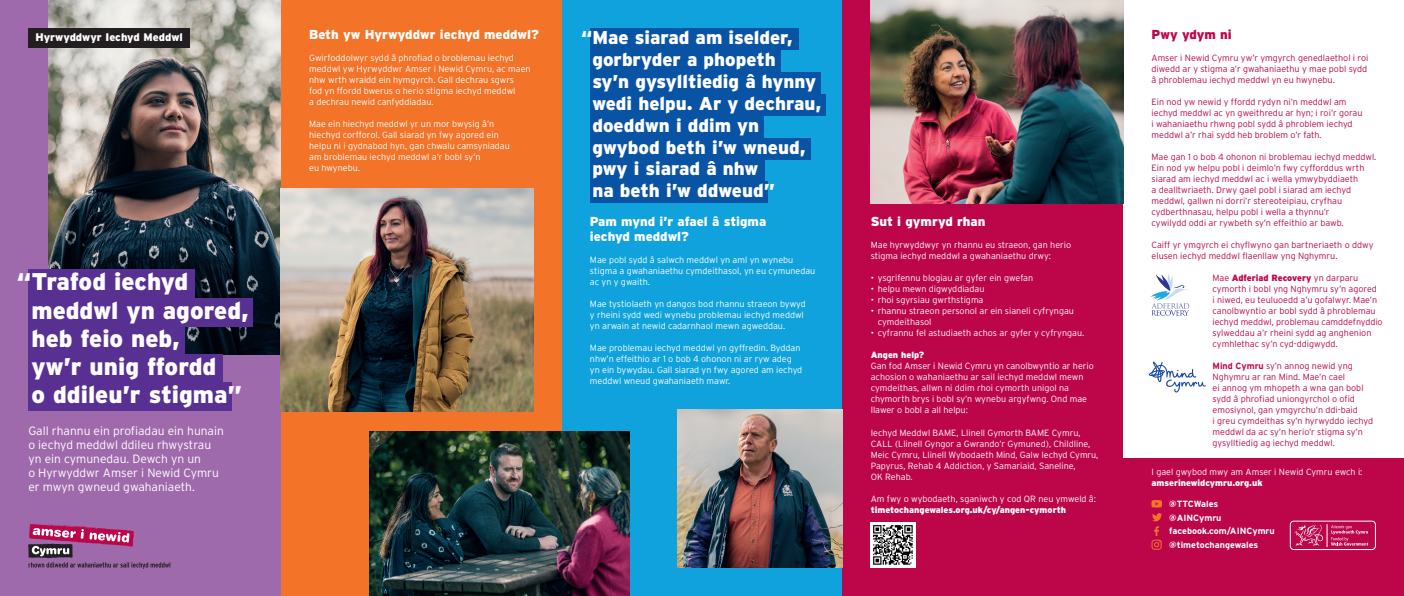
<style>
.page{position:relative;width:1404px;height:596px;background:#fff}
.page>*{position:absolute;margin:0;border:0;box-sizing:border-box;transform-origin:0 0}
.t1{font:900 24.1px/28.2px "Interstate";color:#fff}
.t2{font:900 18.6px/21.8px "Interstate";color:#fff}
.t3{font:900 13px "Interstate";color:#fff}
.t4{font:900 13px "Interstate";color:#bd064a}
.t5{font:300 12px/14px "Interstate";color:#fff}
.t6{font:900 11px "Interstate";color:#fff}
.t7{font:300 9px/11px "Interstate";color:#fff}
.t8{font:300 9px/11px "Interstate";color:#bd064a}
.t9{font:700 9px "Interstate";color:#fff}
.t10{font:900 9px "Interstate";color:#fff}
.s1{font-weight:900}
.s2{font-weight:700}
</style>
<div class="page">
<div style="left:0;top:0;width:281px;height:595px;background:#9f6aac"></div>
<img style="left:48px;top:0;width:233px;height:354px">
<div style="left:561px;top:0;width:281px;height:595px;background:#0fa2dd"></div>
<div style="left:281px;top:0;width:280px;height:595px;background:#f37328"></div>
<div style="left:842px;top:0;width:281px;height:595px;background:#bd064a"></div>
<div style="left:28px;top:28px;width:162px;height:20px;background:#231f20"></div>
<img style="left:677px;top:409px;width:165px;height:158px">
<img style="left:369px;top:431px;width:260px;height:164px">
<img style="left:870px;top:0;width:253px;height:203px">
<div style="left:590px;top:28px;width:208px;height:22px;background:#0953a5"></div>
<div style="left:590px;top:50px;width:190px;height:22px;background:#0953a5"></div>
<div style="left:590px;top:72px;width:230px;height:22px;background:#0953a5"></div>
<div style="left:590px;top:94px;width:235px;height:22px;background:#0953a5"></div>
<div style="left:590px;top:116px;width:173px;height:21px;background:#0953a5"></div>
<div style="left:590px;top:137px;width:220px;height:22px;background:#0953a5"></div>
<div style="left:590px;top:159px;width:174px;height:22px;background:#0953a5"></div>
<div style="left:590px;top:181px;width:177px;height:22px;background:#0953a5"></div>
<div style="left:28px;top:269px;width:167px;height:29px;background:#583092"></div>
<div style="left:28px;top:298px;width:224px;height:28px;background:#583092"></div>
<div style="left:28px;top:326px;width:157px;height:28px;background:#583092"></div>
<div style="left:28px;top:354px;width:195px;height:28px;background:#583092"></div>
<div style="left:28px;top:382px;width:204px;height:28px;background:#583092"></div>
<svg style="left:28px;top:524px;width:142px;height:44px"></svg>
<img style="left:870px;top:522px;width:45px;height:45px">
<img style="left:281px;top:189px;width:252px;height:222px">
<svg style="left:1148px;top:361px;width:57px;height:31px"></svg>
<svg style="left:1150px;top:273px;width:39px;height:42px"></svg>
<div style="left:1123px;top:458px;width:280px;height:137px;background:#bd064a"></div>
<div style="left:1289px;top:520px;width:86px;height:29px;border:1px solid #fff;border-radius:4px"></div>
<svg style="left:1294px;top:524px;width:73px;height:22px"></svg>
<svg style="left:1151px;top:500px;width:10px;height:49px"></svg>
<p class="t3" style="left:309px;top:27px;width:231px">Beth yw Hyrwyddwr iechyd meddwl?</p>
<p class="t7" style="left:309px;top:52px;width:223px">Gwirfoddolwyr sydd â phrofiad o broblemau iechyd meddwl yw Hyrwyddwr Amser i Newid Cymru, ac maen nhw wrth wraidd ein hymgyrch. Gall dechrau sgwrs<br>fod yn ffordd bwerus o herio stigma iechyd meddwl<br>a dechrau newid canfyddiadau.</p>
<p class="t7" style="left:309px;top:118px;width:202px">Mae ein hiechyd meddwl yr un mor bwysig â’n hiechyd corfforol. Gall siarad yn fwy agored ein helpu ni i gydnabod hyn, gan chwalu camsyniadau am broblemau iechyd meddwl a’r bobl sy’n<br>eu hwynebu.</p>
<p class="t6" style="left:35px;top:31px;width:149px">Hyrwyddwyr Iechyd Meddwl</p>
<p class="t2" style="left:592px;top:27px;width:230px;text-indent:-11px">“Mae siarad am iselder, gorbryder a phopeth<br>sy’n gysylltiedig â hynny wedi helpu. Ar y dechrau, doeddwn i ddim yn gwybod beth i’w wneud, pwy i siarad â nhw<br>na beth i’w ddweud”</p>
<p class="t1" style="left:31px;top:267px;width:219px;text-indent:-15px">“Trafod iechyd meddwl yn agored, heb feio neb,<br>yw’r unig ffordd<br>o ddileu’r stigma”</p>
<p class="t5" style="left:28px;top:423px;width:197px">Gall rhannu ein profiadau ein hunain o iechyd meddwl ddileu rhwystrau yn ein cymunedau. Dewch yn un<br>o Hyrwyddwr Amser i Newid Cymru er mwyn gwneud gwahaniaeth.</p>
<p class="t3" style="left:590px;top:214px;width:178px">Pam mynd i’r afael â stigma</p>
<p class="t3" style="left:590px;top:229px;width:101px">iechyd meddwl?</p>
<p class="t7" style="left:590px;top:254px;width:227px">Mae pobl sydd â salwch meddwl yn aml yn wynebu stigma a gwahaniaethu cymdeithasol, yn eu cymunedau ac yn y gwaith.</p>
<p class="t7" style="left:590px;top:298px;width:217px">Mae tystiolaeth yn dangos bod rhannu straeon bywyd y rheini sydd wedi wynebu problemau iechyd meddwl yn arwain at newid cadarnhaol mewn agweddau.</p>
<p class="t7" style="left:590px;top:342px;width:214px">Mae problemau iechyd meddwl yn gyffredin. Byddan nhw’n effeithio ar 1 o bob 4 ohonon ni ar ryw adeg yn ein bywydau. Gall siarad yn fwy agored am iechyd meddwl wneud gwahaniaeth mawr.</p>
<p class="t3" style="left:870px;top:214px;width:116px">Sut i gymryd rhan</p>
<p class="t7" style="left:870px;top:239px;width:202px">Mae hyrwyddwyr yn rhannu eu straeon, gan herio stigma iechyd meddwl a gwahaniaethu drwy:</p>
<p class="t7" style="left:870px;top:272px;width:164px">• ysgrifennu blogiau ar gyfer ein gwefan</p>
<p class="t7" style="left:870px;top:283px;width:115px">• helpu mewn digwyddiadau</p>
<p class="t7" style="left:870px;top:294px;width:114px">• rhoi sgyrsiau gwrthstigma</p>
<p class="t7" style="left:877px;top:305px;width:198px;text-indent:-7px">• rhannu straeon personol ar ein sianeli cyfryngau cymdeithasol</p>
<p class="t7" style="left:870px;top:327px;width:215px">• cyfrannu fel astudiaeth achos ar gyfer y cyfryngau.</p>
<p class="t10" style="left:870px;top:350px;width:55px">Angen help?</p>
<p class="t7" style="left:870px;top:360px;width:225px">Gan fod Amser i Newid Cymru yn canolbwyntio ar herio achosion o wahaniaethu ar sail iechyd meddwl mewn cymdeithas, allwn ni ddim rhoi cymorth unigol na chymorth brys i bobl sy’n wynebu argyfwng. Ond mae llawer o bobl a all helpu:</p>
<p class="t7" style="left:870px;top:426px;width:229px">Iechyd Meddwl BAME, Llinell Gymorth BAME Cymru, CALL (Llinell Gyngor a Gwrando’r Gymuned), Childline, Meic Cymru, Llinell Wybodaeth Mind, Galw Iechyd Cymru, Papyrus, Rehab 4 Addiction, y Samariaid, Saneline,<br>OK Rehab.</p>
<p class="t7" style="left:870px;top:492px;width:227px">Am fwy o wybodaeth, sganiwch y cod QR neu ymweld â: <span class="s1">timetochangewales.org.uk/cy/angen-cymorth</span></p>
<p class="t4" style="left:1151px;top:27px;width:82px">Pwy ydym ni</p>
<p class="t8" style="left:1151px;top:52px;width:218px;text-align:justify">Amser i Newid Cymru yw’r ymgyrch genedlaethol i roi diwedd ar y stigma a’r gwahaniaethu y mae pobl sydd â phroblemau iechyd meddwl yn eu hwynebu.</p>
<p class="t8" style="left:1151px;top:96px;width:212px">Ein nod yw newid y ffordd rydyn ni’n meddwl am iechyd meddwl ac yn gweithredu ar hyn; i roi’r gorau i wahaniaethu rhwng pobl sydd â phroblem iechyd meddwl a’r rhai sydd heb broblem o’r fath.</p>
<p class="t8" style="left:1151px;top:151px;width:226px">Mae gan 1 o bob 4 ohonon ni broblemau iechyd meddwl.<br>Ein nod yw helpu pobl i deimlo’n fwy cyfforddus wrth siarad am iechyd meddwl ac i wella ymwybyddiaeth<br>a dealltwriaeth. Drwy gael pobl i siarad am iechyd meddwl, gallwn ni dorri’r stereoteipiau, cryfhau cydberthnasau, helpu pobl i wella a thynnu’r<br>cywilydd oddi ar rywbeth sy’n effeithio ar bawb.</p>
<p class="t8" style="left:1151px;top:239px;width:223px">Caiff yr ymgyrch ei chyflwyno gan bartneriaeth o ddwy elusen iechyd meddwl flaenllaw yng Nghymru.</p>
<p class="t8" style="left:1212px;top:272px;width:172px">Mae <span class="s1">Adferiad Recovery</span> yn darparu cymorth i bobl yng Nghymru sy’n agored<br>i niwed, eu teuluoedd a’u gofalwyr. Mae’n canolbwyntio ar bobl sydd â phroblemau iechyd meddwl, problemau camddefnyddio sylweddau a’r rheini sydd ag anghenion cymhlethac sy’n cyd-ddigwydd.</p>
<p class="t8" style="left:1212px;top:360px;width:162px"><span class="s2">Mind Cymru</span> sy’n annog newid yng Nghymru ar ran Mind. Mae’n cael<br>ei annog ym mhopeth a wna gan bobl sydd â phrofiad uniongyrchol o ofid emosiynol, gan ymgyrchu’n ddi-baid<br>i greu cymdeithas sy’n hyrwyddo iechyd meddwl da ac sy’n herio’r stigma sy’n gysylltiedig ag iechyd meddwl.</p>
<p class="t7" style="left:1151px;top:465px;width:212px">I gael gwybod mwy am Amser i Newid Cymru ewch i: <span class="s1">amserinewidcymru.org.uk</span></p>
<p class="t9" style="left:1169px;top:512px;width:54px">@AINCymru</p>
<p class="t9" style="left:1169px;top:539px;width:91px">@timetochangewales</p>
<p class="t9" style="left:1169px;top:498px;width:51px">@TTCWales</p>
<p class="t9" style="left:1169px;top:526px;width:107px">facebook.com/AINCymru</p>
</div>
